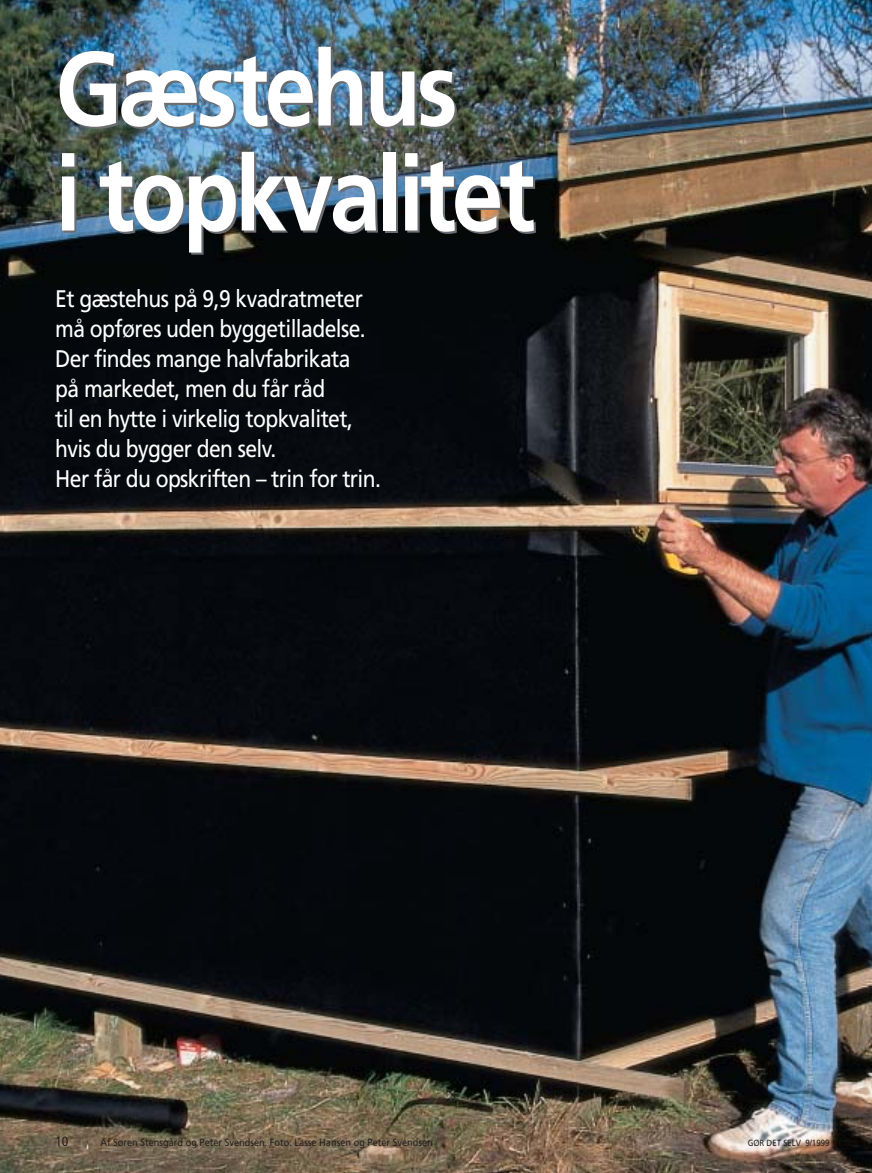
<style>
.page{position:relative;width:872px;height:1173px;background:#fff}
.page>*{position:absolute;margin:0;border:0;box-sizing:border-box;transform-origin:0 0}
.t1{font:700 105px/105px "Frutiger";letter-spacing:-.045em;color:#fff;scale:.88 1}
.t2{font:24px/30px "Frutiger";letter-spacing:-.03em;color:#fff;scale:.88 1}
.t3{font:13.5px "Frutiger";color:#231f1f;scale:.88 1}
.t4{font:10.5px "Frutiger";color:#231f1f;scale:.88 1}
.t5{font:9px "Frutiger";color:#231f1f;scale:.88 1}
</style>
<div class="page">
<img style="left:0;top:0;width:872px;height:1173px">
<h1 class="t1" style="left:55px;top:45px;width:546px">Gæstehus<br>i topkvalitet</h1>
<p class="t2" style="left:55px;top:286px;width:372px">Et gæstehus på 9,9 kvadratmeter må opføres uden byggetilladelse.<br>Der findes mange halvfabrikata<br>på markedet, men du får råd<br>til en hytte i virkelig topkvalitet, hvis du bygger den selv.<br>Her får du opskriften – trin for trin.</p>
<p class="t3" style="left:55px;top:1136px;width:16px">10</p>
<p class="t4" style="left:100px;top:1138px;width:379px">Af Søren Stensgård og Peter Svendsen. Foto: Lasse Hansen og Peter Svendsen</p>
<p class="t5" style="left:747px;top:1140px;width:95px">GØR DET SELV 9/1999</p>
</div>
